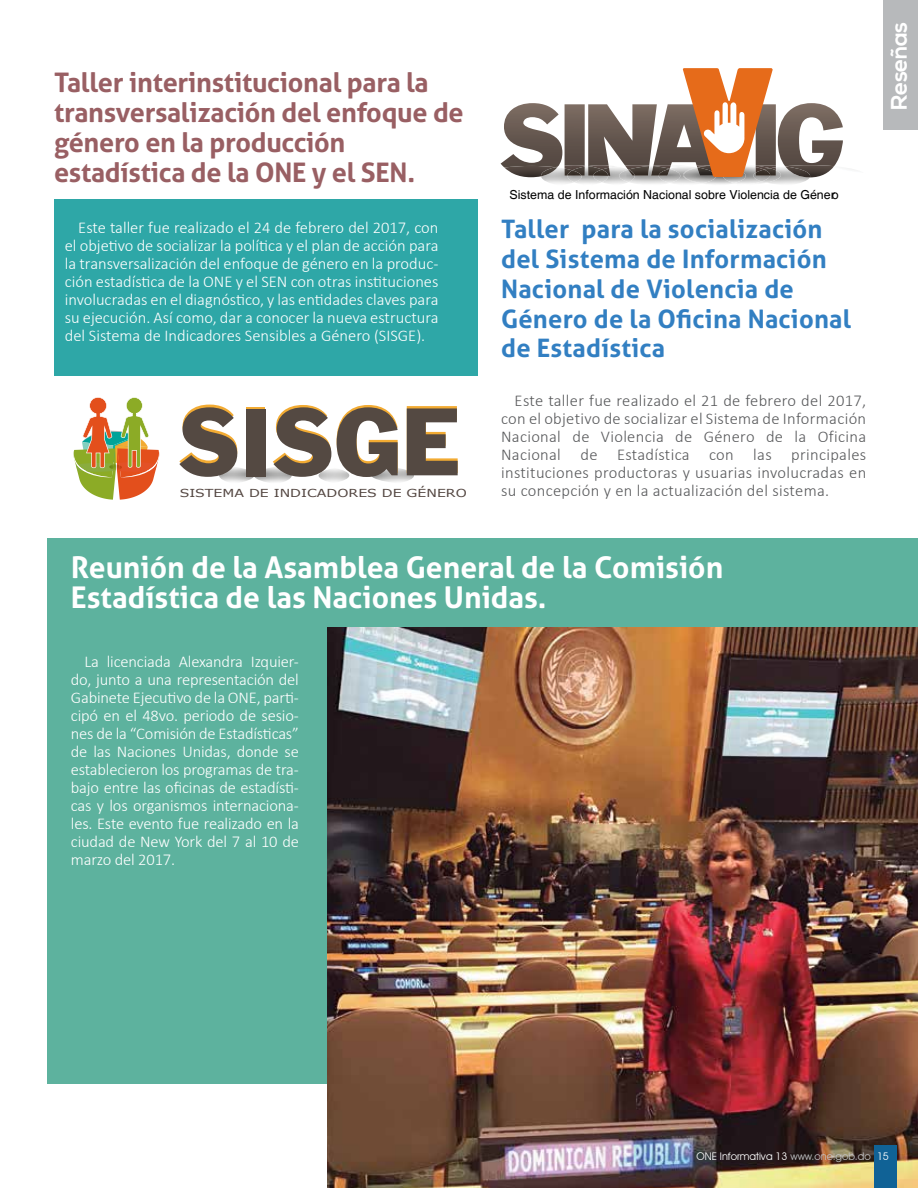
<style>
.page{position:relative;width:918px;height:1188px;background:#fff}
.page>*{position:absolute;margin:0;border:0;box-sizing:border-box;transform-origin:0 0}
.t1{font:700 30px/30px "Aller";color:#fff}
.t2{font:700 27px/30px "Aller";letter-spacing:-.01em;color:#995f63}
.t3{font:700 25.5px/30px "Aller";letter-spacing:.01em;color:#327fc2}
.t4{font:700 22.5px "Nexa";letter-spacing:-.02em;color:#fff}
.t5{font:300 16.5px/18px "Calibri";letter-spacing:-.01em;color:#fff;text-align:justify}
.t6{font:300 16.5px/18px "Calibri";letter-spacing:.02em;color:#58595b;text-align:justify}
.t7{font:12.45px "Helvetica";color:#000}
.t8{font:10.95px "Verdana";color:#544742;scale:1.28 1}
.t9{font:10.5px "Avant Garde IT Cby BT";color:#fff}
.s1{color:#c2c4c6}
</style>
<div class="page">
<div style="left:48px;top:538px;width:870px;height:546px;background:#5db29e"></div>
<div style="left:54px;top:199px;width:423px;height:177px;background:#2ea7a7"></div>
<div style="left:883px;top:0;width:35px;height:130px;background:#b7b9bb"></div>
<img style="left:327px;top:628px;width:591px;height:560px">
<div style="left:874px;top:1146px;width:23px;height:42px;background:#106296"></div>
<svg style="left:73px;top:397px;width:385px;height:103px"></svg>
<svg style="left:500px;top:68px;width:354px;height:116px"></svg>
<h2 class="t2" style="left:54px;top:67px;width:411px">Taller interinstitucional para la transversalización del enfoque de género en la producción estadística de la ONE y el SEN.</h2>
<p class="t5" style="left:65px;top:218px;width:375px;text-indent:13px">Este taller fue realizado el 24 de febrero del 2017, con el objetivo de socializar la política y el plan de acción para la transversalización del enfoque de género en la produc&shy;ción estadística de la ONE y el SEN con otras instituciones involucradas en el diagnóstico, y las entidades claves para su ejecución. Así como, dar a conocer la nueva estructura del Sistema de Indicadores Sensibles a Género (SISGE).</p>
<p class="t8" style="left:180px;top:486px;width:226px">SISTEMA DE INDICADORES DE GÉNERO</p>
<p class="t7" style="left:510px;top:188px;width:330px">Sistema de Información Nacional sobre Violencia de Género</p>
<h3 class="t3" style="left:501px;top:213px;width:352px">Taller para la socialización del Sistema de Información<br>Nacional de Violencia de<br>Género de la Oficina Nacional de Estadística</h3>
<p class="t6" style="left:501px;top:391px;width:367px;text-indent:13px">Este taller fue realizado el 21 de febrero del 2017, con el objetivo de socializar el Sistema de Información Nacional de Violencia de Género de la Oficina Nacional de Estadística con las principales instituciones productoras y usuarias involucradas en su concepción y en la actualización del sistema.</p>
<h1 class="t1" style="left:71px;top:553px;width:654px">Reunión de la Asamblea General de la Comisión<br>Estadística de las Naciones Unidas.</h1>
<p class="t5" style="left:71px;top:652px;width:230px;text-indent:13px">La licenciada Alexandra Izquier&shy;do, junto a una representación del Gabinete Ejecutivo de la ONE, parti&shy;cipó en el 48vo. periodo de sesio&shy;nes de la “Comisión de Estadísticas” de las Naciones Unidas, donde se establecieron los programas de tra&shy;bajo entre las oficinas de estadísti&shy;cas y los organismos internaciona&shy;les. Este evento fue realizado en la ciudad de New York del 7 al 10 de marzo del 2017.</p>
<h3 class="t4" style="left:886px;top:110px;width:90px;rotate:-90deg">Reseñas</h3>
<p class="t9" style="left:696px;top:1150px;width:194px">ONE Informativa 13 <span class="s1">www.one.gob.do</span> 15</p>
</div>
